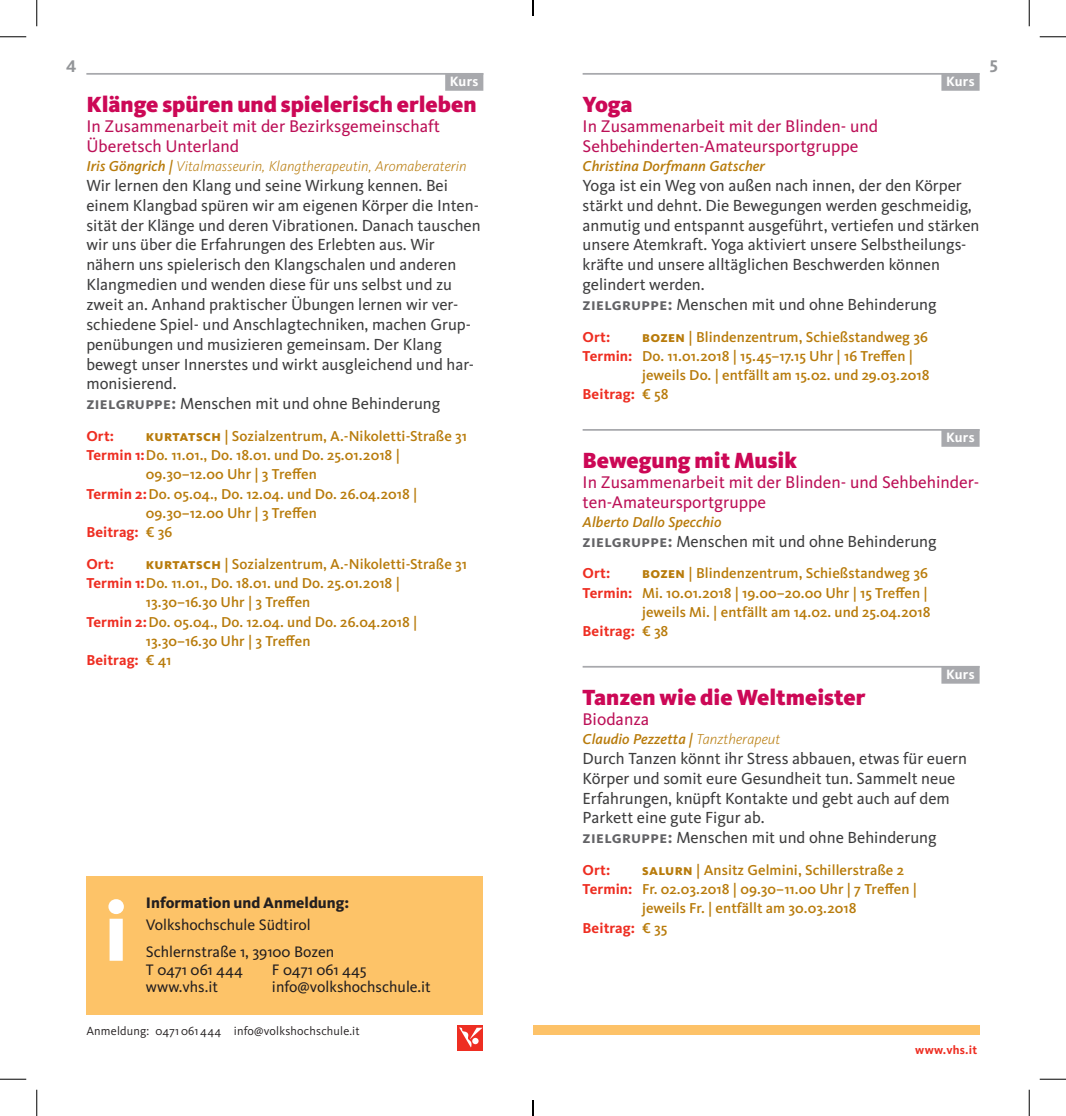
<style>
.page{position:relative;width:1066px;height:1116px;background:#fff}
.page>*{position:absolute;margin:0;border:0;box-sizing:border-box;transform-origin:0 0}
.t1{font:800 85.75px "Kievit OT";color:#fff}
.t2{font:900 22.75px "Kievit OT";color:#cc0856}
.t3{font:17.5px/19.8px "Kievit OT";color:#bc1057}
.t4{font:700 17.5px "Kievit OT";color:#939598}
.t5{font:16.62px/19.8px "Kievit OT";color:#3e3e3f}
.t6{font:15.75px/27.5px "Kievit OT";color:#231f20}
.t7{font:800 15.75px "Kievit OT";color:#231f20}
.t8{font:500 14.88px "Kievit OT";letter-spacing:.005em;color:#b87b0b}
.t9{font:700 14.88px "Kievit OT";letter-spacing:.005em;color:#ee2e22}
.t10{font:italic 500 14.88px "Kievit OT";letter-spacing:.005em;color:#b87b0b}
.t11{font:italic 300 14.7px "Kievit OT";letter-spacing:.005em;color:#b87b0b}
.t12{font:700 14px "Kievit OT";letter-spacing:-.005em;color:#fff}
.t13{font:12.25px "Kievit OT";letter-spacing:.015em;color:#231f20}
.t14{font:700 12.25px "Kievit OT";letter-spacing:.015em;color:#ee2e22}
.s1{font-weight:500;font-size:14.88px}
.s2{font-weight:700;color:#636366}
.s3{font-weight:800}
.s4{font-weight:700;color:#ee2e22}
.s5{font-weight:500;color:#b87b0b}
.s6{font-weight:300}
</style>
<div class="page">
<div style="left:533px;top:1024px;width:446px;height:10px;background:#fdc268"></div>
<div style="left:457px;top:1024px;width:26px;height:26px;background:#ee2e22"></div>
<svg style="left:459px;top:1027px;width:23px;height:20px"></svg>
<hr style="left:86px;top:73px;width:397px;height:2px;background:#a8a9ad">
<div style="left:445px;top:73px;width:38px;height:18px;background:#a8a9ad"></div>
<hr style="left:582px;top:73px;width:397px;height:2px;background:#a8a9ad">
<div style="left:941px;top:73px;width:38px;height:18px;background:#a8a9ad"></div>
<hr style="left:582px;top:429px;width:397px;height:1px;background:#a8a9ad">
<div style="left:941px;top:429px;width:38px;height:17px;background:#a8a9ad"></div>
<hr style="left:582px;top:665px;width:397px;height:2px;background:#a8a9ad">
<div style="left:941px;top:666px;width:38px;height:17px;background:#a8a9ad"></div>
<div style="left:86px;top:875px;width:397px;height:139px;background:#fdc368"></div>
<svg style="left:0;top:36px;width:26px;height:1px"></svg>
<svg style="left:1039px;top:36px;width:27px;height:1px"></svg>
<svg style="left:0;top:1078px;width:26px;height:1px"></svg>
<svg style="left:1039px;top:1078px;width:27px;height:1px"></svg>
<svg style="left:36px;top:0;width:1px;height:26px"></svg>
<svg style="left:36px;top:1089px;width:1px;height:26px"></svg>
<svg style="left:1029px;top:0;width:1px;height:26px"></svg>
<svg style="left:1029px;top:1089px;width:1px;height:26px"></svg>
<svg style="left:532px;top:0;width:2px;height:16px"></svg>
<svg style="left:532px;top:1100px;width:2px;height:15px"></svg>
<p class="t4" style="left:66px;top:55px;width:12px">4</p>
<p class="t4" style="left:989px;top:55px;width:10px">5</p>
<p class="t12" style="left:450px;top:73px;width:30px">Kurs</p>
<h2 class="t2" style="left:86px;top:91px;width:392px">Klänge spüren und spielerisch erleben</h2>
<p class="t3" style="left:86px;top:116px;width:355px">In Zusammenarbeit mit der Bezirksgemeinschaft<br>Überetsch Unterland</p>
<p class="t11" style="left:86px;top:158px;width:382px"><span class="s1">Iris Göngrich |</span> Vitalmasseurin, Klangtherapeutin, Aromaberaterin</p>
<p class="t5" style="left:86px;top:175px;width:396px">Wir lernen den Klang und seine Wirkung kennen. Bei einem Klangbad spüren wir am eigenen Körper die Inten&shy;sität der Klänge und deren Vibrationen. Danach tauschen wir uns über die Erfahrungen des Erlebten aus. Wir nähern uns spielerisch den Klangschalen und anderen Klangmedien und wenden diese für uns selbst und zu zweit an. Anhand praktischer Übungen lernen wir ver&shy;schiedene Spiel- und Anschlagtechniken, machen Grup&shy;penübungen und musizieren gemeinsam. Der Klang bewegt unser Innerstes und wirkt ausgleichend und har&shy;monisierend.<br><span class="s2">Zielgruppe:</span> Menschen mit und ohne Behinderung</p>
<p class="t9" style="left:86px;top:427px;width:29px">Ort:</p>
<p class="t8" style="left:146px;top:427px;width:323px"><span class="s3">Kurtatsch</span> | Sozialzentrum, A.-Nikoletti-Straße 31</p>
<p class="t8" style="left:86px;top:446px;width:315px"><span class="s4">Termin 1:</span>Do. 11.01., Do. 18.01. und Do. 25.01.2018 |</p>
<p class="t8" style="left:146px;top:466px;width:172px">09.30–12.00 Uhr | 3 Treffen</p>
<p class="t8" style="left:86px;top:485px;width:332px"><span class="s4">Termin 2:</span>Do. 05.04., Do. 12.04. und Do. 26.04.2018 |</p>
<p class="t8" style="left:146px;top:504px;width:172px">09.30–12.00 Uhr | 3 Treffen</p>
<p class="t9" style="left:86px;top:523px;width:88px">Beitrag: <span class="s5">€ 36</span></p>
<p class="t9" style="left:86px;top:555px;width:29px">Ort:</p>
<p class="t8" style="left:146px;top:555px;width:323px"><span class="s3">Kurtatsch</span> | Sozialzentrum, A.-Nikoletti-Straße 31</p>
<p class="t8" style="left:86px;top:574px;width:315px"><span class="s4">Termin 1:</span>Do. 11.01., Do. 18.01. und Do. 25.01.2018 |</p>
<p class="t8" style="left:146px;top:593px;width:166px">13.30–16.30 Uhr | 3 Treffen</p>
<p class="t8" style="left:86px;top:613px;width:332px"><span class="s4">Termin 2:</span>Do. 05.04., Do. 12.04. und Do. 26.04.2018 |</p>
<p class="t8" style="left:146px;top:632px;width:166px">13.30–16.30 Uhr | 3 Treffen</p>
<p class="t9" style="left:86px;top:651px;width:86px">Beitrag: <span class="s5">€ 41</span></p>
<h1 class="t1" style="left:104px;top:881px;width:26px">i</h1>
<p class="t7" style="left:146px;top:892px;width:205px">Information und Anmeldung:</p>
<p class="t6" style="left:146px;top:911px;width:190px">Volkshochschule Südtirol<br>Schlernstraße 1, 39100 Bozen</p>
<p class="t6" style="left:146px;top:955px;width:99px">T 0471 061 444</p>
<p class="t6" style="left:272px;top:955px;width:96px">F 0471 061 445</p>
<p class="t6" style="left:146px;top:973px;width:74px">www.vhs.it</p>
<p class="t6" style="left:272px;top:973px;width:160px">info@volkshochschule.it</p>
<p class="t13" style="left:86px;top:1023px;width:275px">Anmeldung: 0471 061 444 info@volkshochschule.it</p>
<p class="t12" style="left:946px;top:73px;width:30px">Kurs</p>
<h2 class="t2" style="left:582px;top:91px;width:51px">Yoga</h2>
<p class="t3" style="left:582px;top:116px;width:297px">In Zusammenarbeit mit der Blinden- und<br>Sehbehinderten-Amateursportgruppe</p>
<p class="t10" style="left:582px;top:157px;width:184px">Christina Dorfmann Gatscher</p>
<p class="t5" style="left:582px;top:175px;width:398px">Yoga ist ein Weg von außen nach innen, der den Körper stärkt und dehnt. Die Bewegungen werden geschmeidig, anmutig und entspannt ausgeführt, vertiefen und stärken unsere Atemkraft. Yoga aktiviert unsere Selbstheilungs&shy;kräfte und unsere alltäglichen Beschwerden können gelindert werden.<br><span class="s2">Zielgruppe:</span> Menschen mit und ohne Behinderung</p>
<p class="t9" style="left:582px;top:328px;width:29px">Ort:</p>
<p class="t8" style="left:642px;top:328px;width:287px"><span class="s3">Bozen</span> | Blindenzentrum, Schießstandweg 36</p>
<p class="t8" style="left:582px;top:347px;width:332px"><span class="s4">Termin:</span> Do. 11.01.2018 | 15.45–17.15 Uhr | 16 Treffen |</p>
<p class="t8" style="left:642px;top:366px;width:289px">jeweils Do. | entfällt am 15.02. und 29.03.2018</p>
<p class="t9" style="left:582px;top:385px;width:87px">Beitrag: <span class="s5">€ 58</span></p>
<p class="t12" style="left:946px;top:429px;width:30px">Kurs</p>
<h2 class="t2" style="left:582px;top:446px;width:216px">Bewegung mit Musik</h2>
<p class="t3" style="left:582px;top:472px;width:398px">In Zusammenarbeit mit der Blinden- und Sehbehinder&shy;ten-Amateursportgruppe</p>
<p class="t10" style="left:582px;top:513px;width:140px">Alberto Dallo Specchio</p>
<p class="t5" style="left:582px;top:531px;width:355px"><span class="s2">Zielgruppe:</span> Menschen mit und ohne Behinderung</p>
<p class="t9" style="left:582px;top:564px;width:29px">Ort:</p>
<p class="t8" style="left:642px;top:565px;width:287px"><span class="s3">Bozen</span> | Blindenzentrum, Schießstandweg 36</p>
<p class="t8" style="left:582px;top:584px;width:347px"><span class="s4">Termin:</span> Mi. 10.01.2018 | 19.00–20.00 Uhr | 15 Treffen |</p>
<p class="t8" style="left:642px;top:603px;width:290px">jeweils Mi. | entfällt am 14.02. und 25.04.2018</p>
<p class="t9" style="left:582px;top:622px;width:87px">Beitrag: <span class="s5">€ 38</span></p>
<p class="t12" style="left:946px;top:666px;width:30px">Kurs</p>
<h2 class="t2" style="left:582px;top:683px;width:284px">Tanzen wie die Weltmeister</h2>
<p class="t3" style="left:582px;top:709px;width:68px">Biodanza</p>
<p class="t10" style="left:582px;top:730px;width:199px">Claudio Pezzetta | <span class="s6">Tanztherapeut</span></p>
<p class="t5" style="left:582px;top:748px;width:386px">Durch Tanzen könnt ihr Stress abbauen, etwas für euern Körper und somit eure Gesundheit tun. Sammelt neue Erfahrungen, knüpft Kontakte und gebt auch auf dem Parkett eine gute Figur ab.<br><span class="s2">Zielgruppe:</span> Menschen mit und ohne Behinderung</p>
<p class="t9" style="left:582px;top:861px;width:29px">Ort:</p>
<p class="t8" style="left:642px;top:861px;width:263px"><span class="s3">Salurn</span> | Ansitz Gelmini, Schillerstraße 2</p>
<p class="t8" style="left:582px;top:880px;width:336px"><span class="s4">Termin:</span> Fr. 02.03.2018 | 09.30–11.00 Uhr | 7 Treffen |</p>
<p class="t8" style="left:642px;top:899px;width:216px">jeweils Fr. | entfällt am 30.03.2018</p>
<p class="t9" style="left:582px;top:918px;width:86px">Beitrag: <span class="s5">€ 35</span></p>
<p class="t14" style="left:915px;top:1042px;width:63px">www.vhs.it</p>
</div>
